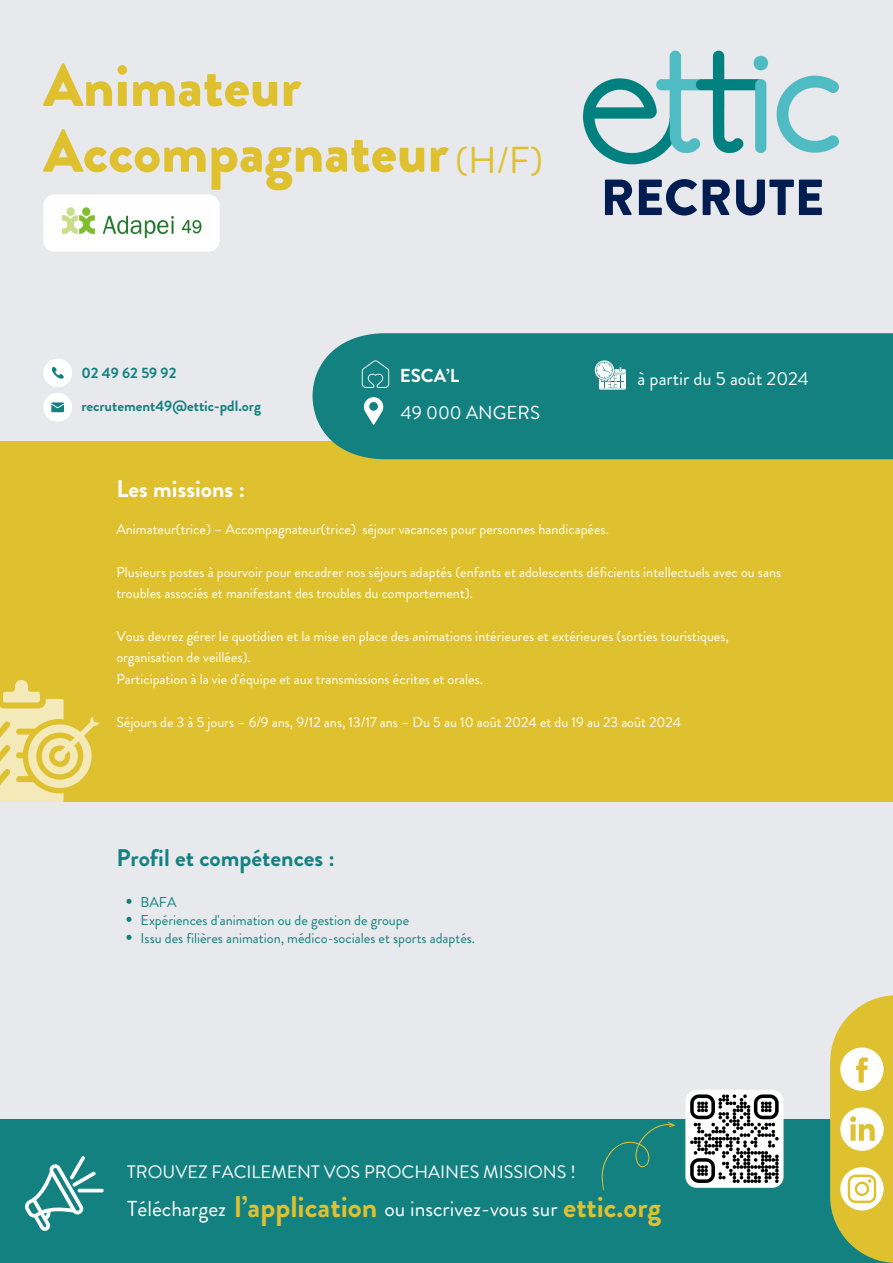
<style>
.page{position:relative;width:893px;height:1263px;background:#e7e9ec}
.page>*{position:absolute;margin:0;border:0;box-sizing:border-box;transform-origin:0 0}
.t1{font:900 60px/65.8px "Brandon Grotesque";color:#dfc130}
.t2{font:900 50.62px "Brandon Grotesque";color:#011c50}
.t3{font:37.5px "Brandon Grotesque";color:#dfc130}
.t4{font:700 29.62px "Brandon Grotesque";color:#dfc130}
.t5{font:700 24px "Brandon Grotesque";color:#148181}
.t6{font:700 24px "Brandon Grotesque";color:#fff}
.t7{font:21.6px "Brandon Grotesque";color:#fff}
.t8{font:18.75px "Brandon Grotesque";color:#fff}
.t9{font:700 18.75px "Brandon Grotesque";color:#fff}
.t10{font:18px "Brandon Grotesque";color:#fff}
.t11{font:700 15px "Brandon Grotesque";color:#148181}
.t12{font:14.25px/21.4px "Brandon Grotesque";color:#fff}
.t13{font:14.25px/18px "Brandon Grotesque";color:#148181}
.s1{font-weight:700;font-size:29.92px;color:#dfc130}
</style>
<div class="page">
<div style="left:0;top:1119px;width:893px;height:144px;background:#148181"></div>
<div style="left:0;top:441px;width:893px;height:360px;background:#dfc130"></div>
<svg style="left:25px;top:1156px;width:79px;height:75px"></svg>
<svg style="left:0;top:680px;width:99px;height:121px"></svg>
<img style="left:43px;top:194px;width:176px;height:58px;border-radius:11px">
<svg style="left:830px;top:995px;width:63px;height:268px;fill:#dfc130"></svg>
<svg style="left:840px;top:1107px;width:43px;height:44px;background:#f2e7af"></svg>
<svg style="left:840px;top:1047px;width:43px;height:44px;background:#f4ebbd"></svg>
<svg style="left:840px;top:1167px;width:43px;height:43px;background:#f2e7af"></svg>
<svg style="left:601px;top:1090px;width:182px;height:101px"></svg>
<img style="left:582px;top:50px;width:257px;height:115px">
<div style="left:43px;top:358px;width:29px;height:29px;background:#fff;border-radius:50%"></div>
<svg style="left:51px;top:367px;width:13px;height:12px"></svg>
<div style="left:43px;top:393px;width:29px;height:29px;background:#fff;border-radius:50%"></div>
<svg style="left:51px;top:402px;width:13px;height:10px"></svg>
<div style="left:312px;top:333px;width:581px;height:126px;background:#148181"></div>
<svg style="left:595px;top:360px;width:31px;height:30px"></svg>
<svg style="left:362px;top:360px;width:27px;height:28px"></svg>
<svg style="left:364px;top:397px;width:19px;height:28px"></svg>
<svg style="left:126px;top:899px;width:6px;height:5px"></svg>
<svg style="left:126px;top:917px;width:6px;height:5px"></svg>
<svg style="left:126px;top:935px;width:6px;height:5px"></svg>
<h1 class="t1" style="left:43px;top:53px;width:406px">Animateur<br>Accompagnateur</h1>
<h3 class="t3" style="left:455px;top:134px;width:89px">(H/F)</h3>
<p class="t11" style="left:81px;top:363px;width:97px">02 49 62 59 92</p>
<h2 class="t9" style="left:400px;top:363px;width:61px">ESCA’L</h2>
<p class="t11" style="left:81px;top:396px;width:181px">recrutement49@ettic-pdl.org</p>
<p class="t6" style="left:116px;top:472px;width:130px">Les missions :</p>
<p class="t8" style="left:401px;top:399px;width:141px">49 000 ANGERS</p>
<h3 class="t2" style="left:600px;top:162px;width:225px">RECRUTE</h3>
<p class="t8" style="left:637px;top:365px;width:173px">à partir du 5 août 2024</p>
<p class="t12" style="left:116px;top:519px;width:494px">Animateur(trice) – Accompagnateur(trice) séjour vacances pour personnes handicapées.</p>
<p class="t12" style="left:116px;top:561px;width:666px">Plusieurs postes à pourvoir pour encadrer nos séjours adaptés (enfants et adolescents déficients intellectuels avec ou sans</p>
<p class="t12" style="left:116px;top:583px;width:358px">troubles associés et manifestant des troubles du comportement).</p>
<p class="t12" style="left:116px;top:626px;width:614px">Vous devrez gérer le quotidien et la mise en place des animations intérieures et extérieures (sorties touristiques, organisation de veillées).<br>Participation à la vie d'équipe et aux transmissions écrites et orales.</p>
<p class="t12" style="left:116px;top:711px;width:566px">Séjours de 3 à 5 jours – 6/9 ans, 9/12 ans, 13/17 ans – Du 5 au 10 août 2024 et du 19 au 23 août 2024</p>
<h5 class="t5" style="left:116px;top:841px;width:220px">Profil et compétences :</h5>
<p class="t13" style="left:141px;top:893px;width:336px">BAFA<br>Expériences d'animation ou de gestion de groupe<br>Issu des filières animation, médico-sociales et sports adaptés.</p>
<p class="t10" style="left:127px;top:1159px;width:450px">TROUVEZ FACILEMENT VOS PROCHAINES MISSIONS !</p>
<h5 class="t7" style="left:127px;top:1193px;width:432px">Téléchargez <span class="s1">l’application</span> ou inscrivez-vous sur</h5>
<p class="t4" style="left:563px;top:1185px;width:100px">ettic.org</p>
</div>
